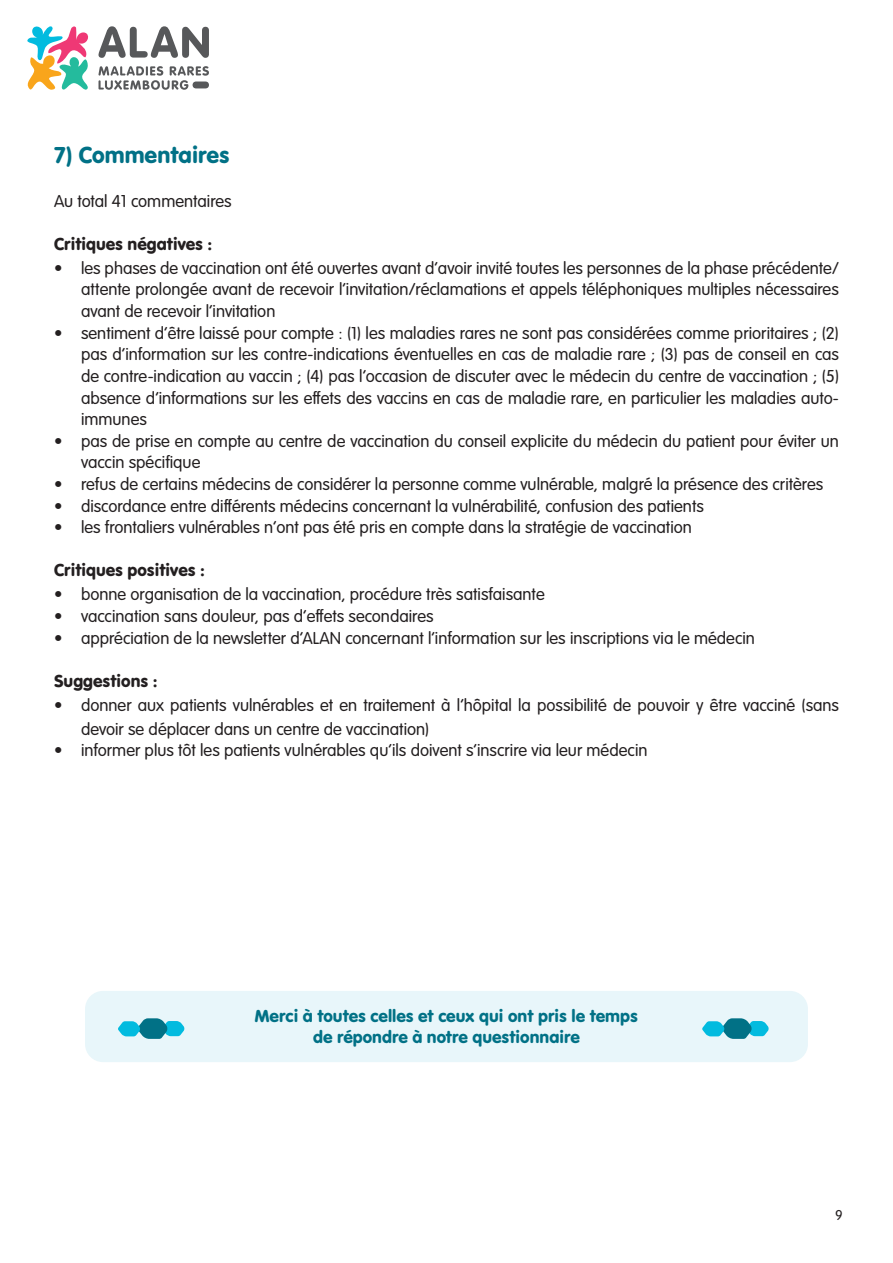
<style>
.page{position:relative;width:893px;height:1263px;background:#fff}
.page>*{position:absolute;margin:0;border:0;box-sizing:border-box;transform-origin:0 0}
.main_text{font:24px "VAG Rundschrift D";color:#017186}
.main_text-2{font:300 18px/21.6px "VAG Rundschrift D";color:#231f20;text-align:justify}
.t1{font:18px "VAG Rundschrift D";color:#017186}
.main_text-3{font:18px "VAG Rundschrift D";color:#231f20}
.t2{font:300 15px "VAG Rundschrift D";color:#231f20}
</style>
<div class="page">
<svg style="left:27px;top:26px;width:61px;height:64px"></svg>
<svg style="left:99px;top:26px;width:110px;height:32px"></svg>
<svg style="left:99px;top:66px;width:110px;height:24px"></svg>
<div style="left:193px;top:82px;width:16px;height:6px;background:#57585a;border-radius:4px"></div>
<div style="left:85px;top:991px;width:723px;height:71px;background:#e8f6fa;border-radius:18px"></div>
<svg style="left:118px;top:1018px;width:67px;height:21px"></svg>
<svg style="left:702px;top:1018px;width:67px;height:21px"></svg>
<p class="main_text" style="left:54px;top:141px;width:177px">7) Commentaires</p>
<p class="main_text-2" style="left:54px;top:190px;width:179px">Au total 41 commentaires</p>
<p class="main_text-3" style="left:54px;top:233px;width:160px">Critiques négatives :</p>
<p class="main_text-2" style="left:81px;top:258px;width:759px;text-indent:-27px">• les phases de vaccination ont été ouvertes avant d’avoir invité toutes les personnes de la phase précédente/ attente prolongée avant de recevoir l’invitation/réclamations et appels téléphoniques multiples nécessaires avant de recevoir l’invitation</p>
<p class="main_text-2" style="left:81px;top:322px;width:760px;text-indent:-27px">• sentiment d’être laissé pour compte : (1) les maladies rares ne sont pas considérées comme prioritaires ; (2) pas d’information sur les contre-indications éventuelles en cas de maladie rare ; (3) pas de conseil en cas de contre-indication au vaccin ; (4) pas l’occasion de discuter avec le médecin du centre de vaccination ; (5) absence d’informations sur les effets des vaccins en cas de maladie rare, en particulier les maladies auto&shy;immunes</p>
<p class="main_text-2" style="left:81px;top:430px;width:759px;text-indent:-27px">• pas de prise en compte au centre de vaccination du conseil explicite du médecin du patient pour éviter un vaccin spécifique</p>
<p class="main_text-2" style="left:54px;top:474px;width:771px">• refus de certains médecins de considérer la personne comme vulnérable, malgré la présence des critères</p>
<p class="main_text-2" style="left:54px;top:495px;width:651px">• discordance entre différents médecins concernant la vulnérabilité, confusion des patients</p>
<p class="main_text-2" style="left:54px;top:517px;width:639px">• les frontaliers vulnérables n’ont pas été pris en compte dans la stratégie de vaccination</p>
<p class="main_text-3" style="left:54px;top:560px;width:152px">Critiques positives :</p>
<p class="main_text-2" style="left:54px;top:584px;width:492px">• bonne organisation de la vaccination, procédure très satisfaisante</p>
<p class="main_text-2" style="left:54px;top:606px;width:381px">• vaccination sans douleur, pas d’effets secondaires</p>
<p class="main_text-2" style="left:54px;top:627px;width:702px">• appréciation de la newsletter d’ALAN concernant l’information sur les inscriptions via le médecin</p>
<p class="main_text-3" style="left:54px;top:670px;width:105px">Suggestions :</p>
<p class="main_text-2" style="left:81px;top:693px;width:760px;line-height:24px;text-indent:-27px">• donner aux patients vulnérables et en traitement à l’hôpital la possibilité de pouvoir y être vacciné (sans devoir se déplacer dans un centre de vaccination)</p>
<p class="main_text-2" style="left:54px;top:740px;width:595px">• informer plus tôt les patients vulnérables qu’ils doivent s’inscrire via leur médecin</p>
<p class="t1" style="left:255px;top:1005px;width:385px">Merci à toutes celles et ceux qui ont pris le temps</p>
<p class="t1" style="left:313px;top:1027px;width:268px">de répondre à notre questionnaire</p>
<p class="t2" style="left:835px;top:1207px;width:9px">9</p>
</div>
